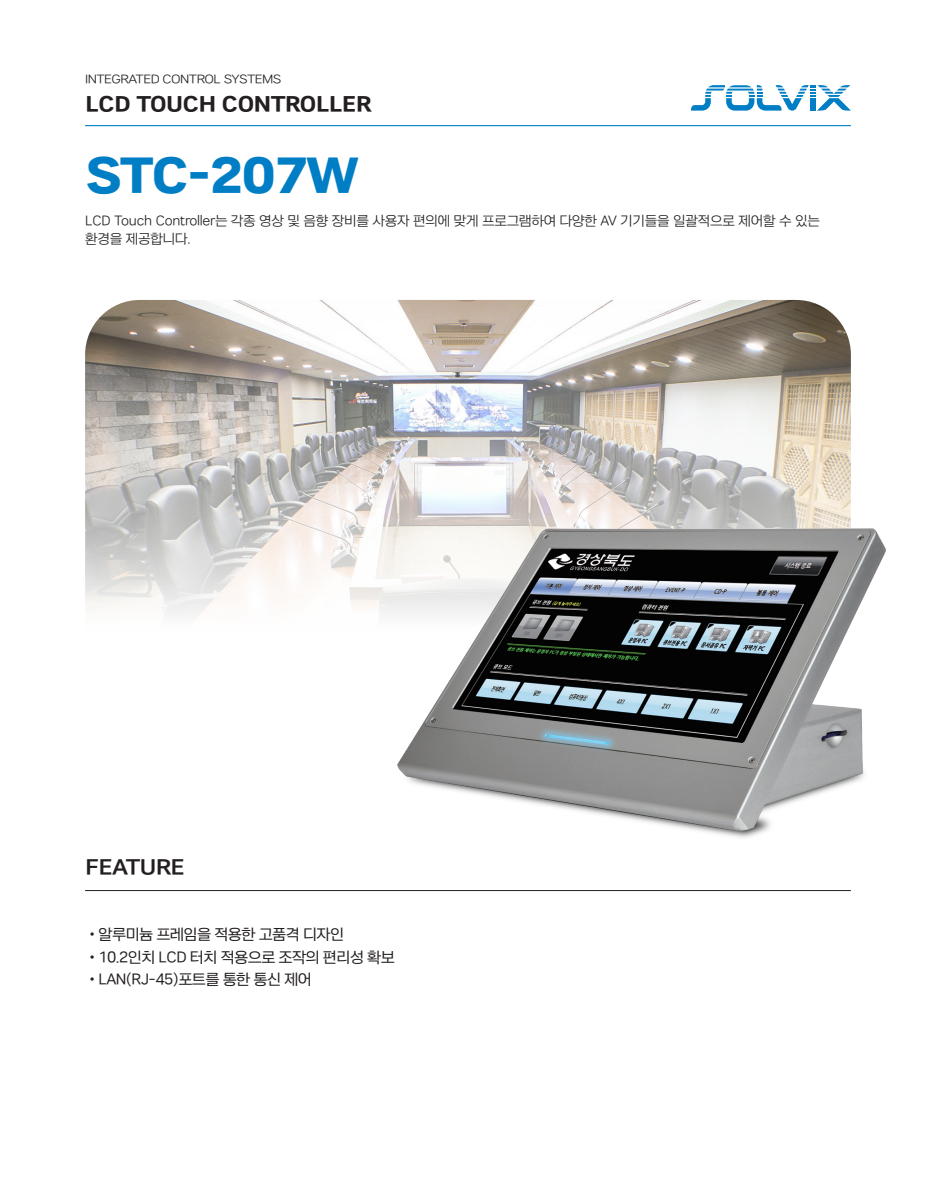
<style>
.page{position:relative;width:936px;height:1191px;background:#fff}
.page>*{position:absolute;margin:0;border:0;box-sizing:border-box;transform-origin:0 0}
.t1{font:45px "SD Gt Neo Ext i Hv";letter-spacing:-.05em;color:#007ec5}
.t2{font:21px "SD Gt Neo Ext h Eb";letter-spacing:-.05em;color:#231f20}
.t3{font:21px "SD Gt Neo Ext g Bd";letter-spacing:-.05em;color:#231f20}
.t4{font:15px "SD Gt Neo Ext e Md";letter-spacing:-.05em;color:#231f20;scale:.9 1}
.t5{font:13.5px "SD Gt Neo Ext d Rg";letter-spacing:-.025em;color:#231f20;scale:.9 1}
.t6{font:12px "SD Gt Neo Ext d Rg";letter-spacing:-.05em;color:#231f20}
</style>
<div class="page">
<img style="left:85px;top:300px;width:765px;height:315px">
<hr style="left:85px;top:125px;width:765px;height:1px;background:#007ec5">
<hr style="left:85px;top:890px;width:765px;height:1px;background:#231f20">
<svg style="left:691px;top:85px;width:159px;height:26px"></svg>
<img style="left:378px;top:511px;width:508px;height:327px">
<p class="t6" style="left:85px;top:73px;width:198px">INTEGRATED CONTROL SYSTEMS</p>
<p class="t2" style="left:85px;top:94px;width:288px">LCD TOUCH CONTROLLER</p>
<p class="t1" style="left:85px;top:149px;width:275px">STC-207W</p>
<p class="t5" style="left:85px;top:214px;width:818px">LCD Touch Controller는 각종 영상 및 음향 장비를 사용자 편의에 맞게 프로그램하여 다양한 AV 기기들을 일괄적으로 제어할 수 있는</p>
<p class="t5" style="left:85px;top:232px;width:119px">환경을 제공합니다.</p>
<p class="t3" style="left:85px;top:857px;width:102px">FEATURE</p>
<p class="t4" style="left:85px;top:927px;width:289px">•알루미늄 프레임을 적용한 고품격 디자인</p>
<p class="t4" style="left:85px;top:949px;width:346px">•10.2인치 LCD 터치 적용으로 조작의 편리성 확보</p>
<p class="t4" style="left:85px;top:972px;width:254px">•LAN(RJ-45)포트를 통한 통신 제어</p>
</div>
